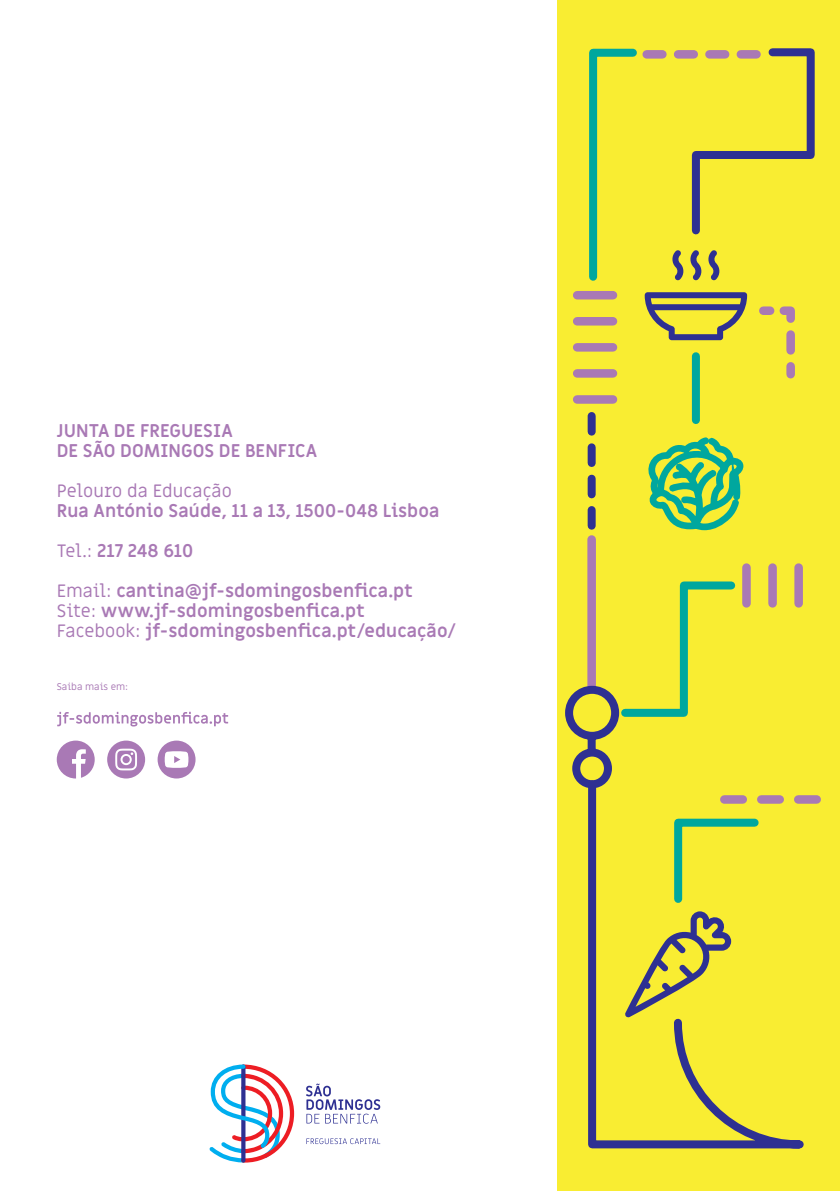
<style>
.page{position:relative;width:840px;height:1191px;background:#fff}
.page>*{position:absolute;margin:0;border:0;box-sizing:border-box;transform-origin:0 0}
.t1{font:700 18px/20px "Miriam Libre";color:#a979b5}
.t2{font:18px "Miriam Libre";color:#a979b5}
.t3{font:9.8px "Miriam Libre";color:#a979b5}
.s1{font-weight:400}
</style>
<div class="page">
<svg style="left:209px;top:1064px;width:85px;height:98px"></svg>
<svg style="left:306px;top:1138px;width:74px;height:6px"></svg>
<svg style="left:306px;top:1083px;width:74px;height:40px"></svg>
<svg style="left:57px;top:712px;width:171px;height:14px"></svg>
<svg style="left:57px;top:740px;width:38px;height:38px"></svg>
<svg style="left:107px;top:740px;width:38px;height:38px"></svg>
<svg style="left:157px;top:740px;width:38px;height:38px"></svg>
<div style="left:556px;top:0;width:283px;height:1191px;background:#f9ed32"></div>
<div style="left:577px;top:395px;width:35px;height:9px;background:#a979b5"></div>
<div style="left:577px;top:291px;width:35px;height:8px;background:#a979b5"></div>
<div style="left:577px;top:317px;width:35px;height:8px;background:#a979b5"></div>
<div style="left:577px;top:343px;width:35px;height:8px;background:#a979b5"></div>
<div style="left:577px;top:369px;width:35px;height:9px;background:#a979b5"></div>
<div style="left:741px;top:567px;width:9px;height:36px;background:#a979b5"></div>
<div style="left:793px;top:567px;width:9px;height:36px;background:#a979b5"></div>
<div style="left:767px;top:567px;width:9px;height:36px;background:#a979b5"></div>
<svg style="left:589px;top:48px;width:48px;height:233px"></svg>
<svg style="left:588px;top:792px;width:219px;height:357px"></svg>
<svg style="left:762px;top:795px;width:54px;height:8px"></svg>
<svg style="left:644px;top:292px;width:102px;height:48px"></svg>
<svg style="left:672px;top:250px;width:48px;height:30px"></svg>
<svg style="left:624px;top:911px;width:106px;height:106px"></svg>
<svg style="left:648px;top:437px;width:97px;height:140px"></svg>
<div style="left:587px;top:539px;width:8px;height:149px;background:#a979b5"></div>
<svg style="left:587px;top:416px;width:8px;height:110px"></svg>
<svg style="left:565px;top:682px;width:51px;height:110px"></svg>
<svg style="left:616px;top:577px;width:146px;height:330px"></svg>
<svg style="left:646px;top:48px;width:169px;height:187px"></svg>
<svg style="left:759px;top:306px;width:36px;height:73px"></svg>
<div style="left:691px;top:356px;width:8px;height:64px;background:#00a79e"></div>
<p class="t1" style="left:57px;top:421px;width:262px">JUNTA DE FREGUESIA<br>DE SÃO DOMINGOS DE BENFICA</p>
<p class="t2" style="left:57px;top:480px;width:176px">Pelouro da Educação</p>
<p class="t1" style="left:57px;top:501px;width:384px">Rua António Saúde, 11 a 13, 1500-048 Lisboa</p>
<p class="t1" style="left:57px;top:541px;width:138px"><span class="s1">Tel.:</span> 217 248 610</p>
<p class="t1" style="left:57px;top:581px;width:400px"><span class="s1">Email:</span> cantina@jf-sdomingosbenfica.pt<br><span class="s1">Site:</span> www.jf-sdomingosbenfica.pt<br><span class="s1">Facebook:</span> jf-sdomingosbenfica.pt/educação/</p>
<p class="t3" style="left:57px;top:680px;width:73px">Saiba mais em:</p>
</div>
